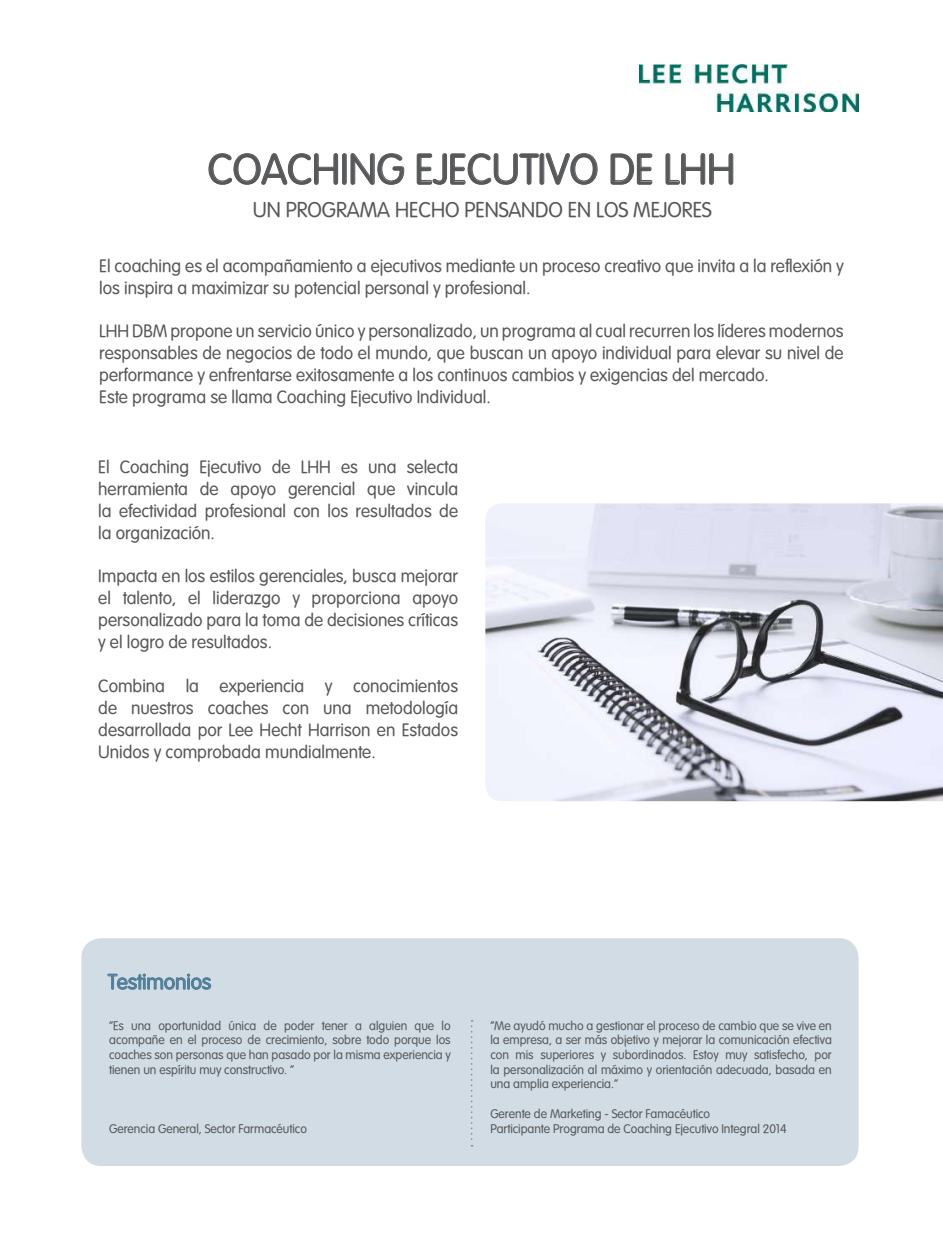
<style>
.page{position:relative;width:943px;height:1241px;background:#fff}
.page>*{position:absolute;margin:0;border:0;box-sizing:border-box;transform-origin:0 0}
.t1{font:42px "VAG Rounded Lt Normal";color:#57585a}
.t2{font:21px "VAG Rounded Lt Normal";color:#57585a}
.t3{font:21px "VAG Rounded Lt Normal";color:#517d98}
.t4{font:17.5px/21.9px "VAG Rounded Lt Normal";color:#57585a;text-align:justify}
.t5{font:12.25px/14.7px "VAG Rounded Lt Normal";color:#57585a;text-align:justify}
</style>
<div class="page">
<div style="left:81px;top:938px;width:777px;height:227px;background:#d1dce4;border-radius:20px"></div>
<img style="left:485px;top:503px;width:458px;height:298px">
<svg style="left:208px;top:153px;width:130px;height:32px"></svg>
<div style="left:342px;top:153px;width:4px;height:31px;border:1px solid #57585a;border-radius:2px"></div>
<svg style="left:350px;top:153px;width:54px;height:32px"></svg>
<svg style="left:416px;top:153px;width:123px;height:32px"></svg>
<div style="left:540px;top:153px;width:4px;height:31px;border:1px solid #57585a;border-radius:2px"></div>
<svg style="left:545px;top:152px;width:53px;height:33px"></svg>
<svg style="left:610px;top:153px;width:42px;height:32px"></svg>
<svg style="left:665px;top:153px;width:68px;height:32px"></svg>
<svg style="left:107px;top:973px;width:105px;height:17px"></svg>
<svg style="left:471px;top:1020px;width:1px;height:126px"></svg>
<img style="left:639px;top:64px;width:219px;height:47px">
<h1 class="t1" style="left:208px;top:145px;width:529px">COACHING EJECUTIVO DE LHH</h1>
<p class="t2" style="left:253px;top:197px;width:460px">UN PROGRAMA HECHO PENSANDO EN LOS MEJORES</p>
<p class="t4" style="left:99px;top:254px;width:746px">El coaching es el acompañamiento a ejecutivos mediante un proceso creativo que invita a la reflexión y los inspira a maximizar su potencial personal y profesional.</p>
<p class="t4" style="left:99px;top:320px;width:746px;text-align:left">LHH DBM propone un servicio único y personalizado, un programa al cual recurren los líderes modernos responsables de negocios de todo el mundo, que buscan un apoyo individual para elevar su nivel de performance y enfrentarse exitosamente a los continuos cambios y exigencias del mercado.<br>Este programa se llama Coaching Ejecutivo Individual.</p>
<p class="t4" style="left:98px;top:456px;width:361px">El Coaching Ejecutivo de LHH es una selecta herramienta de apoyo gerencial que vincula la efectividad profesional con los resultados de la organización.</p>
<p class="t4" style="left:98px;top:565px;width:361px">Impacta en los estilos gerenciales, busca mejorar el talento, el liderazgo y proporciona apoyo personalizado para la toma de decisiones críticas y el logro de resultados.</p>
<p class="t4" style="left:98px;top:674px;width:361px">Combina la experiencia y conocimientos de nuestros coaches con una metodología desarrollada por Lee Hecht Harrison en Estados Unidos y comprobada mundialmente.</p>
<p class="t3" style="left:108px;top:969px;width:105px">Testimonios</p>
<p class="t5" style="left:109px;top:1017px;width:343px">“Es una oportunidad única de poder tener a alguien que lo acompañe en el proceso de crecimiento, sobre todo porque los coaches son personas que han pasado por la misma experiencia y tienen un espíritu muy constructivo. “</p>
<p class="t5" style="left:109px;top:1120px;width:199px">Gerencia General, Sector Farmacéutico</p>
<p class="t5" style="left:490px;top:1017px;width:343px">“Me ayudó mucho a gestionar el proceso de cambio que se vive en la empresa, a ser más objetivo y mejorar la comunicación efectiva con mis superiores y subordinados. Estoy muy satisfecho, por la personalización al máximo y orientación adecuada, basada en una amplia experiencia.”</p>
<p class="t5" style="left:490px;top:1105px;width:298px">Gerente de Marketing - Sector Famacéutico<br>Participante Programa de Coaching Ejecutivo Integral 2014</p>
</div>
